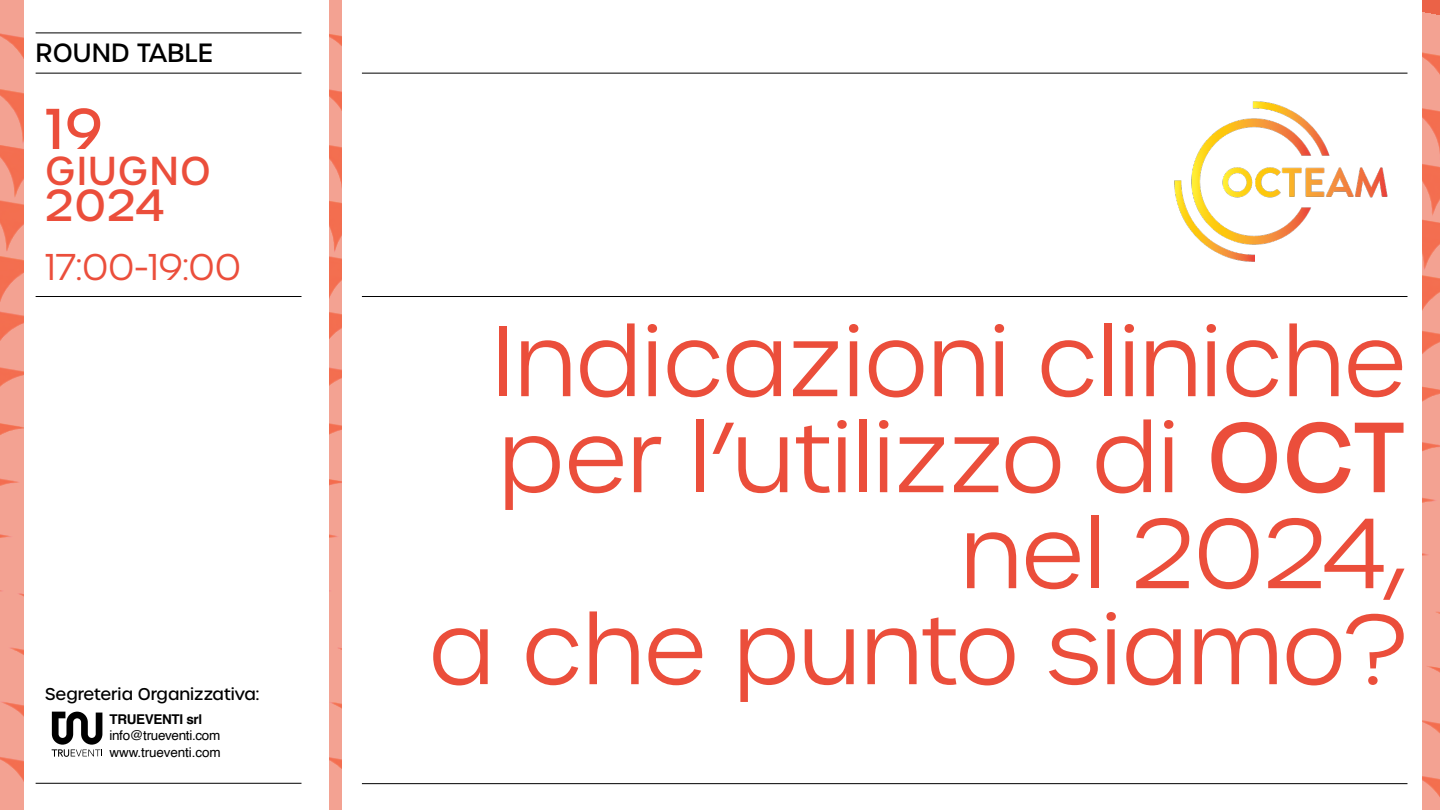
<style>
.page{position:relative;width:1440px;height:810px;background:#fff}
.page>*{position:absolute;margin:0;border:0;box-sizing:border-box;transform-origin:0 0}
.t1{font:300 96px/96px "Urbane";color:#eb4e3b;text-align:right}
.t2{font:500 55.5px "Urbane";color:#eb4e3b}
.t3{font:500 43.5px "Urbane";color:#eb4e3b}
.t4{font:500 39px "Urbane";letter-spacing:.025em;color:#eb4e3b}
.t5{font:300 36px "Urbane";letter-spacing:-.01em;color:#eb4e3b}
.t6{font:500 25.5px "Urbane";color:#000}
.t7{font:500 16.5px "Urbane";color:#000}
.t8{font:13.5px/16.5px "Helvetica";letter-spacing:-.025em;color:#000}
.t9{font:700 13.5px "Helvetica";letter-spacing:-.025em;color:#000}
.s1{font-weight:500}
</style>
<div class="page">
<img style="left:0;top:0;width:1440px;height:810px">
<div style="left:24px;top:0;width:304px;height:810px;background:#fff"></div>
<hr style="left:36px;top:73px;width:265px;height:1px;background:#000">
<hr style="left:36px;top:296px;width:265px;height:1px;background:#000">
<hr style="left:36px;top:33px;width:265px;height:1px;background:#000">
<hr style="left:36px;top:783px;width:265px;height:1px;background:#000">
<div style="left:342px;top:0;width:1080px;height:810px;background:#fff"></div>
<hr style="left:362px;top:73px;width:1046px;height:1px;background:#000">
<hr style="left:362px;top:296px;width:1046px;height:1px;background:#000">
<hr style="left:362px;top:783px;width:1046px;height:1px;background:#000">
<img style="left:1147px;top:72px;width:293px;height:219px">
<svg style="left:52px;top:712px;width:50px;height:45px"></svg>
<p class="t6" style="left:36px;top:36px;width:179px">ROUND TABLE</p>
<p class="t2" style="left:45px;top:92px;width:59px">19</p>
<p class="t4" style="left:45px;top:145px;width:167px">GIUGNO</p>
<p class="t3" style="left:45px;top:177px;width:121px">2024</p>
<p class="t5" style="left:45px;top:243px;width:197px">17:00-19:00</p>
<p class="t7" style="left:45px;top:683px;width:216px">Segreteria Organizzativa:</p>
<p class="t9" style="left:110px;top:708px;width:94px">TRUEVENTI srl</p>
<p class="t8" style="left:110px;top:728px;width:113px">info@trueventi.com www.trueventi.com</p>
<p class="t1" style="left:429px;top:314px;width:980px">Indicazioni cliniche per l’utilizzo di <span class="s1">OCT </span>nel 2024,<br>a che punto siamo?</p>
</div>
